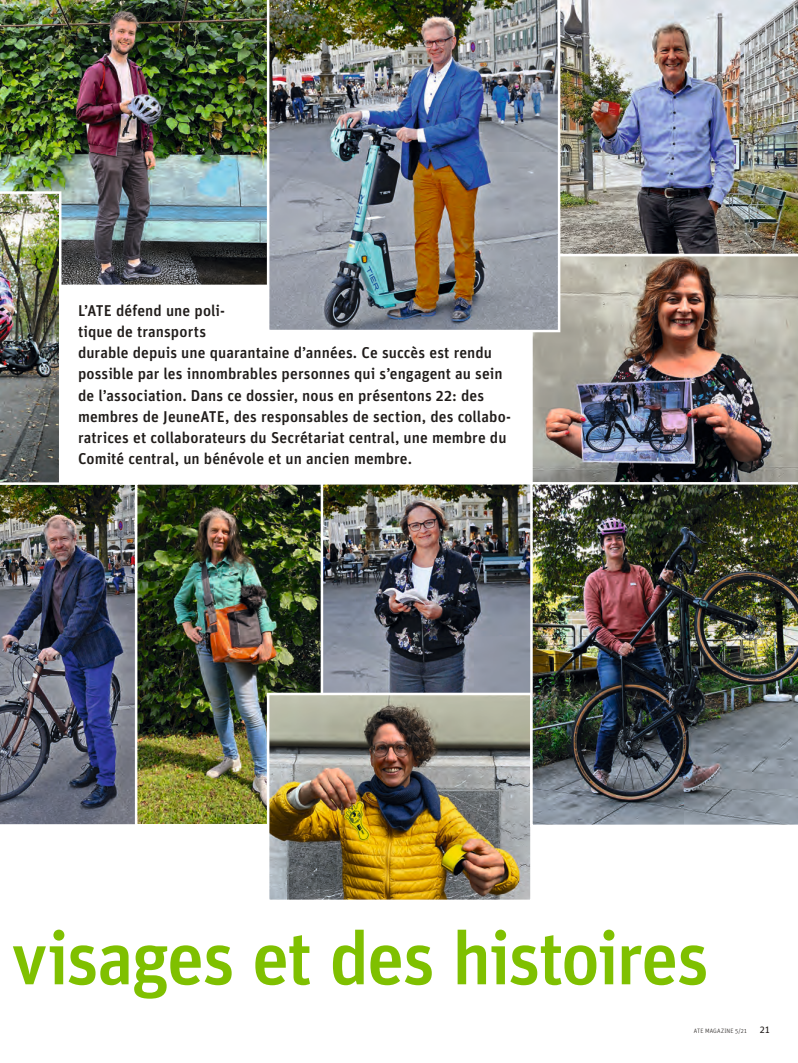
<style>
.page{position:relative;width:798px;height:1063px;background:#fff}
.page>*{position:absolute;margin:0;border:0;box-sizing:border-box;transform-origin:0 0}
.t1{font:500 75px "Unit OT";letter-spacing:-.03em;color:#7fc000}
.t2{font:500 15.62px/21.2px "Unit OT";letter-spacing:.005em;color:#201c1a}
.t3{font:10px "Unit OT";color:#201c1a}
.t4{font:300 6.25px "Unit OT";letter-spacing:.03em;color:#201c1a}
</style>
<div class="page">
<img style="left:0;top:0;width:267px;height:285px">
<img style="left:0;top:191px;width:61px;height:291px">
<img style="left:0;top:482px;width:135px;height:343px">
<img style="left:532px;top:256px;width:265px;height:226px">
<img style="left:560px;top:0;width:237px;height:254px">
<img style="left:138px;top:485px;width:182px;height:339px">
<div style="left:135px;top:482px;width:199px;height:345px;border:2px solid #fff"></div>
<img style="left:323px;top:485px;width:207px;height:208px">
<div style="left:320px;top:482px;width:228px;height:270px;border:2px solid #fff"></div>
<img style="left:270px;top:696px;width:259px;height:203px">
<div style="left:267px;top:693px;width:265px;height:209px;border:2px solid #fff"></div>
<img style="left:530px;top:482px;width:267px;height:345px">
<img style="left:269px;top:0;width:291px;height:332px">
<p class="t2" style="left:78px;top:299px;width:434px">L’ATE défend une poli-<br>tique de transports<br>durable depuis une quarantaine d’années. Ce succès est rendu possible par les innombrables personnes qui s’engagent au sein de l’association. Dans ce dossier, nous en présentons 22: des membres de JeuneATE, des responsables de section, des collabo&shy;ratrices et collaborateurs du Secrétariat central, une membre du Comité central, un bénévole et un ancien membre.</p>
<h1 class="t1" style="left:11px;top:910px;width:699px">visages et des histoires</h1>
<p class="t4" style="left:693px;top:1027px;width:54px">ATE MAGAZINE 5/21</p>
<p class="t3" style="left:759px;top:1023px;width:11px">21</p>
</div>
